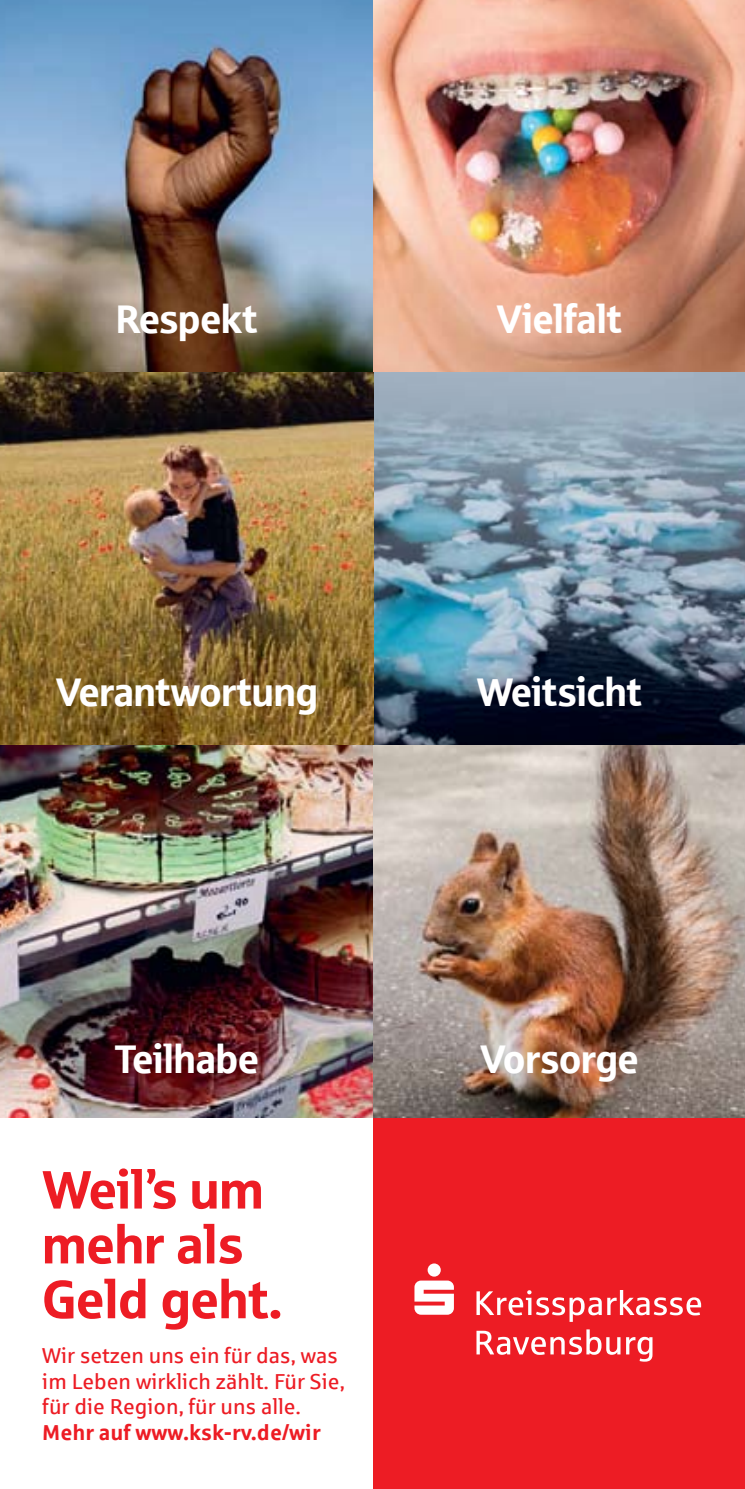
<style>
.page{position:relative;width:745px;height:1489px;background:#fff}
.page>*{position:absolute;margin:0;border:0;box-sizing:border-box;transform-origin:0 0}
.t1{font:53.75px/54.8px "Sparkasse Head";letter-spacing:.005em;color:#ed1c24}
.t2{font:40px "Sparkasse Head";color:#fff}
.t3{font:21.75px/26px "Sparkasse Rg";color:#ed1c24}
.t4{font:700 21.75px "Sparkasse Rg";color:#ed1c24}
</style>
<div class="page">
<div style="left:373px;top:1117px;width:371px;height:371px;background:#ed1c24"></div>
<img style="left:0;top:0;width:744px;height:1117px">
<svg style="left:476px;top:1290px;width:125px;height:31px"></svg>
<svg style="left:607px;top:1290px;width:93px;height:25px"></svg>
<svg style="left:476px;top:1329px;width:176px;height:32px"></svg>
<svg style="left:414px;top:1263px;width:39px;height:51px"></svg>
<h2 class="t2" style="left:116px;top:294px;width:143px">Respekt</h2>
<h2 class="t2" style="left:496px;top:294px;width:127px">Vielfalt</h2>
<h2 class="t2" style="left:56px;top:666px;width:263px">Verantwortung</h2>
<h2 class="t2" style="left:476px;top:666px;width:166px">Weitsicht</h2>
<h2 class="t2" style="left:115px;top:1033px;width:145px">Teilhabe</h2>
<h2 class="t2" style="left:480px;top:1033px;width:160px">Vorsorge</h2>
<h1 class="t1" style="left:42px;top:1160px;width:241px">Weil’s um mehr als<br>Geld geht.</h1>
<p class="t3" style="left:42px;top:1341px;width:304px">Wir setzen uns ein für das, was im Leben wirklich zählt. Für Sie, für die Region, für uns alle.</p>
<p class="t4" style="left:42px;top:1418px;width:280px">Mehr auf www.ksk-rv.de/wir</p>
</div>
